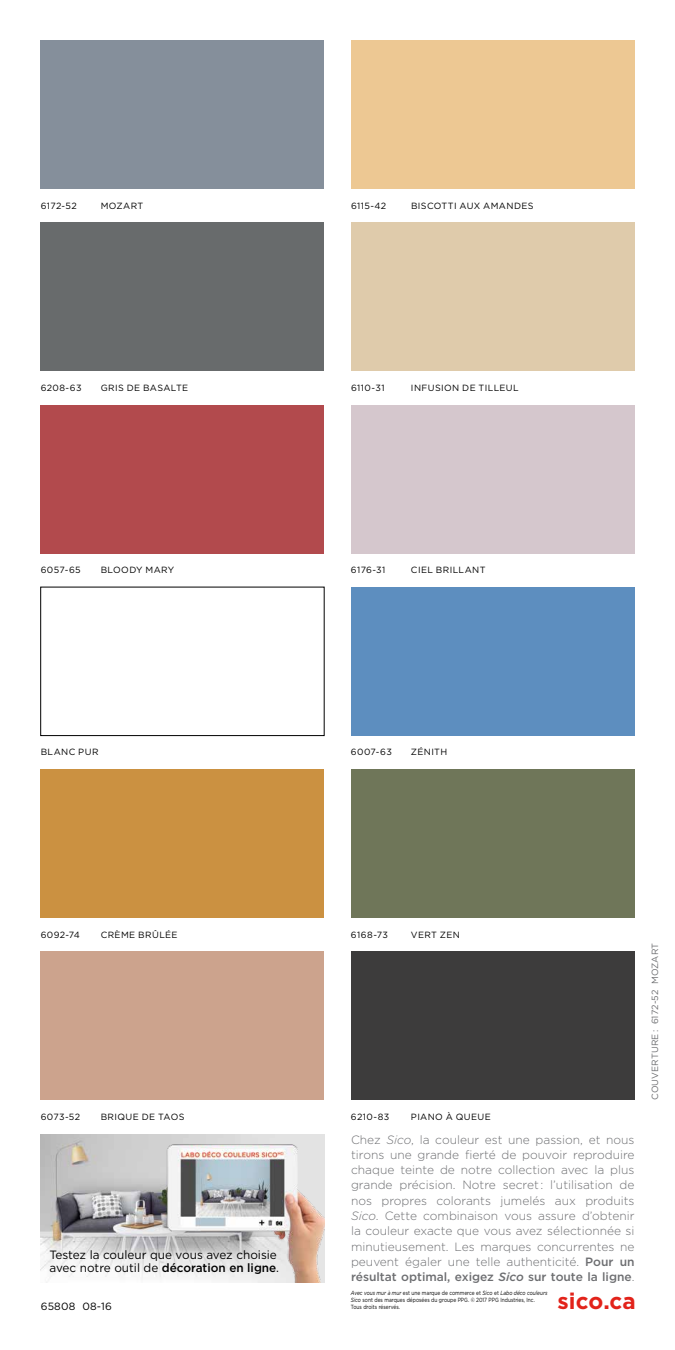
<style>
.page{position:relative;width:675px;height:1350px;background:#fff}
.page>*{position:absolute;margin:0;border:0;box-sizing:border-box;transform-origin:0 0}
.t1{font:700 22.5px "Gotham";letter-spacing:.01em;color:#e2231a}
.t2{font:300 12px/15.3px "Gotham";color:#6d6e71;text-align:justify}
.t3{font:12px/13.2px "Gotham";color:#000}
.t4{font:10.5px "Gotham";letter-spacing:.02em;color:#000}
.t5{font:9px "Gotham";letter-spacing:.04em;color:#000}
.t6{font:9px "Gotham";letter-spacing:.01em;color:#6d6e71}
.t7{font:6px/7.2px "Gotham";color:#000;scale:.81 1}
.s1{font-style:italic}
.s2{font-weight:500}
.s3{font-weight:500;font-style:italic}
</style>
<div class="page">
<img style="left:41px;top:1134px;width:79px;height:143px">
<img style="left:120px;top:1134px;width:204px;height:148px">
<div style="left:351px;top:40px;width:283px;height:149px;background:#edc893"></div>
<div style="left:351px;top:223px;width:283px;height:148px;background:#dfcbab"></div>
<div style="left:351px;top:405px;width:283px;height:149px;background:#d5c7cd"></div>
<div style="left:351px;top:587px;width:283px;height:148px;background:#5d8ebf"></div>
<div style="left:351px;top:769px;width:283px;height:149px;background:#6f7659"></div>
<div style="left:351px;top:951px;width:283px;height:149px;background:#3d3c3c"></div>
<div style="left:41px;top:40px;width:283px;height:149px;background:#858f9b"></div>
<div style="left:41px;top:223px;width:283px;height:148px;background:#686b6c"></div>
<div style="left:41px;top:405px;width:283px;height:149px;background:#b24a4d"></div>
<div style="left:40px;top:587px;width:284px;height:149px;border:1px solid #000"></div>
<div style="left:41px;top:769px;width:283px;height:149px;background:#cb9141"></div>
<div style="left:41px;top:951px;width:283px;height:149px;background:#cca38d"></div>
<p class="t5" style="left:41px;top:200px;width:38px">6172-52</p>
<p class="t5" style="left:101px;top:200px;width:44px">MOZART</p>
<p class="t5" style="left:41px;top:382px;width:42px">6208-63</p>
<p class="t5" style="left:101px;top:382px;width:89px">GRIS DE BASALTE</p>
<p class="t5" style="left:351px;top:200px;width:37px">6115-42</p>
<p class="t5" style="left:411px;top:200px;width:124px">BISCOTTI AUX AMANDES</p>
<p class="t5" style="left:351px;top:382px;width:35px">6110-31</p>
<p class="t5" style="left:411px;top:382px;width:109px">INFUSION DE TILLEUL</p>
<p class="t5" style="left:41px;top:564px;width:42px">6057-65</p>
<p class="t5" style="left:101px;top:564px;width:75px">BLOODY MARY</p>
<p class="t5" style="left:41px;top:747px;width:59px">BLANC PUR</p>
<p class="t5" style="left:351px;top:564px;width:36px">6176-31</p>
<p class="t5" style="left:411px;top:564px;width:76px">CIEL BRILLANT</p>
<p class="t5" style="left:351px;top:747px;width:42px">6007-63</p>
<p class="t5" style="left:411px;top:747px;width:38px">ZÉNITH</p>
<p class="t5" style="left:41px;top:929px;width:41px">6092-74</p>
<p class="t5" style="left:101px;top:929px;width:78px">CRÈME BRÛLÉE</p>
<p class="t5" style="left:41px;top:1111px;width:41px">6073-52</p>
<p class="t5" style="left:101px;top:1111px;width:85px">BRIQUE DE TAOS</p>
<p class="t5" style="left:351px;top:929px;width:38px">6168-73</p>
<p class="t5" style="left:411px;top:929px;width:50px">VERT ZEN</p>
<p class="t5" style="left:351px;top:1111px;width:40px">6210-83</p>
<p class="t5" style="left:411px;top:1111px;width:81px">PIANO À QUEUE</p>
<p class="t2" style="left:351px;top:1131px;width:285px">Chez <span class="s1">Sico</span>, la couleur est une passion, et nous tirons une grande fierté de pouvoir reproduire chaque teinte de notre collection avec la plus grande précision. Notre secret : l’utilisation de nos propres colorants jumelés aux produits <span class="s1">Sico</span>. Cette combinaison vous assure d’obtenir la couleur exacte que vous avez sélectionnée si minutieusement. Les marques concurrentes ne peuvent égaler une telle authenticité. <span class="s2">Pour un résultat optimal, exigez</span> <span class="s3">Sico</span> <span class="s2">sur toute la ligne</span>.</p>
<h1 class="t1" style="left:557px;top:1287px;width:80px">sico.ca</h1>
<p class="t3" style="left:49px;top:1248px;width:231px">Testez la couleur que vous avez choisie avec notre outil de <span class="s2">décoration en ligne</span>.</p>
<p class="t4" style="left:41px;top:1299px;width:73px">65808 08-16</p>
<p class="t7" style="left:351px;top:1289px;width:244px"><span class="s1">Avec vous mur à mur</span> est une marque de commerce et <span class="s1">Sico</span> et <span class="s1">Labo déco couleurs<br>Sico</span> sont des marques déposées du groupe PPG. © 2017 PPG Industries, Inc.<br>Tous droits réservés.</p>
<p class="t6" style="left:649px;top:1100px;width:158px;rotate:-90deg">COUVERTURE : 6172-52 MOZART</p>
</div>
